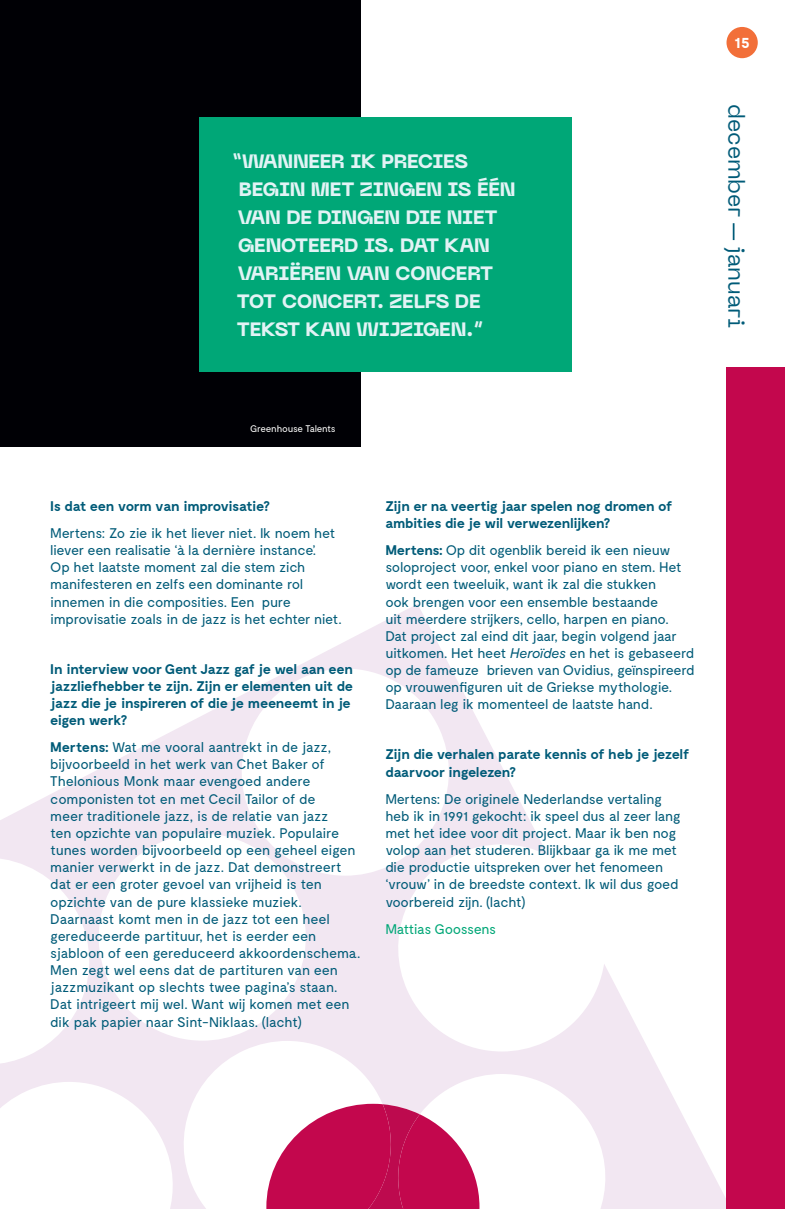
<style>
.page{position:relative;width:785px;height:1209px;background:#fff}
.page>*{position:absolute;margin:0;border:0;box-sizing:border-box;transform-origin:0 0}
.t1{font:22.75px "Neue Machina";letter-spacing:-.005em;color:#005b78}
.t2{font:800 19.25px/28px "Neue Machina";letter-spacing:-.02em;color:#e2f3f5}
.t3{font:700 15.75px "Moderat";color:#fff}
.t4{font:14px/17.2px "Moderat";letter-spacing:-.025em;color:#005b78}
.t5{font:700 14px/17.2px "Moderat";letter-spacing:-.025em;color:#005b78}
.t6{font:14px "Moderat";letter-spacing:-.025em;color:#00a777}
.t7{font:9.62px "Moderat";letter-spacing:-.025em;color:#fff}
.s1{font-weight:700}
.s2{font-style:italic}
</style>
<div class="page">
<svg style="left:732px;top:223px;width:2px;height:17px"></svg>
<svg style="left:0;top:604px;width:726px;height:605px"></svg>
<div style="left:0;top:0;width:360px;height:447px;background:#000005"></div>
<div style="left:199px;top:117px;width:372px;height:255px;background:#00a777"></div>
<svg style="left:266px;top:1103px;width:213px;height:106px"></svg>
<div style="left:726px;top:27px;width:31px;height:31px;background:#f26f39;border-radius:50%"></div>
<div style="left:726px;top:367px;width:59px;height:842px;background:#c3074d"></div>
<h2 class="t2" style="left:232px;top:148px;width:285px">“WANNEER IK PRECIES<br>BEGIN MET ZINGEN IS ÉÉN<br>VAN DE DINGEN DIE NIET<br>GENOTEERD IS. DAT KAN<br>VARIËREN VAN CONCERT<br>TOT CONCERT. ZELFS DE<br>TEKST KAN WIJZIGEN.”</h2>
<p class="t3" style="left:734px;top:34px;width:17px">15</p>
<h1 class="t1" style="left:751px;top:104px;width:114px;rotate:90deg">december</h1>
<h1 class="t1" style="left:751px;top:247px;width:82px;rotate:90deg">januari</h1>
<p class="t7" style="left:250px;top:423px;width:87px">Greenhouse Talents</p>
<p class="t5" style="left:50px;top:498px;width:221px">Is dat een vorm van improvisatie?</p>
<p class="t4" style="left:50px;top:525px;width:293px">Mertens: Zo zie ik het liever niet. Ik noem het liever een realisatie ‘à la dernière instance’.<br>Op het laatste moment zal die stem zich manifesteren en zelfs een dominante rol innemen in die composities. Een pure improvisatie zoals in de jazz is het echter niet.</p>
<p class="t5" style="left:50px;top:660px;width:304px">In interview voor Gent Jazz gaf je wel aan een jazzliefhebber te zijn. Zijn er elementen uit de jazz die je inspireren of die je meeneemt in je eigen werk?</p>
<p class="t4" style="left:50px;top:739px;width:312px"><span class="s1">Mertens:</span> Wat me vooral aantrekt in de jazz, bijvoorbeeld in het werk van Chet Baker of Thelonious Monk maar evengoed andere componisten tot en met Cecil Tailor of de<br>meer traditionele jazz, is de relatie van jazz<br>ten opzichte van populaire muziek. Populaire tunes worden bijvoorbeeld op een geheel eigen manier verwerkt in de jazz. Dat demonstreert dat er een groter gevoel van vrijheid is ten opzichte van de pure klassieke muziek.<br>Daarnaast komt men in de jazz tot een heel gereduceerde partituur, het is eerder een sjabloon of een gereduceerd akkoordenschema.<br>Men zegt wel eens dat de partituren van een jazzmuzikant op slechts twee pagina’s staan.<br>Dat intrigeert mij wel. Want wij komen met een dik pak papier naar Sint-Niklaas. (lacht)</p>
<p class="t5" style="left:385px;top:498px;width:289px">Zijn er na veertig jaar spelen nog dromen of ambities die je wil verwezenlijken?</p>
<p class="t4" style="left:385px;top:542px;width:311px"><span class="s1">Mertens:</span> Op dit ogenblik bereid ik een nieuw soloproject voor, enkel voor piano en stem. Het wordt een tweeluik, want ik zal die stukken<br>ook brengen voor een ensemble bestaande<br>uit meerdere strijkers, cello, harpen en piano.<br>Dat project zal eind dit jaar, begin volgend jaar uitkomen. Het heet <span class="s2">Heroïdes</span> en het is gebaseerd op de fameuze brieven van Ovidius, geïnspireerd op vrouwenfiguren uit de Griekse mythologie.<br>Daaraan leg ik momenteel de laatste hand.</p>
<p class="t5" style="left:385px;top:746px;width:306px">Zijn die verhalen parate kennis of heb je jezelf daarvoor ingelezen?</p>
<p class="t4" style="left:385px;top:790px;width:297px">Mertens: De originele Nederlandse vertaling heb ik in 1991 gekocht: ik speel dus al zeer lang met het idee voor dit project. Maar ik ben nog volop aan het studeren. Blijkbaar ga ik me met die productie uitspreken over het fenomeen ‘vrouw’ in de breedste context. Ik wil dus goed voorbereid zijn. (lacht)</p>
<p class="t6" style="left:385px;top:921px;width:112px">Mattias Goossens</p>
</div>
